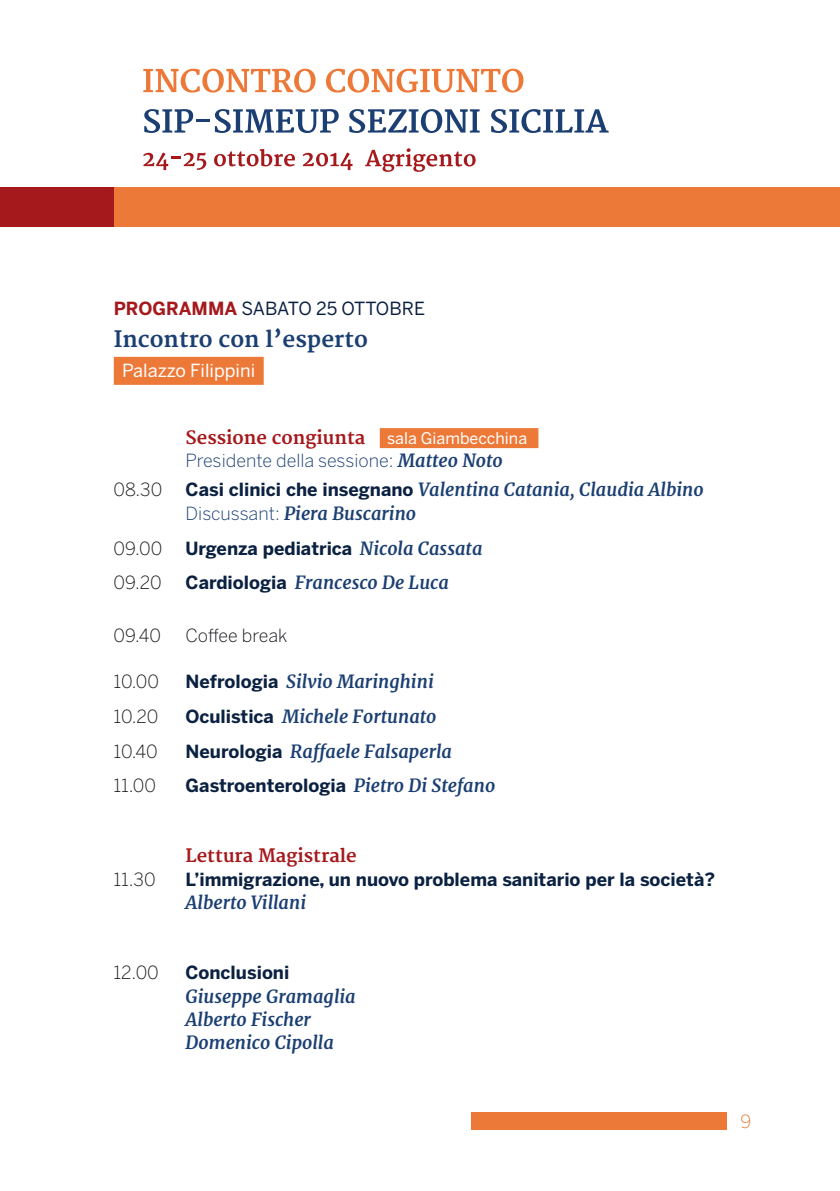
<style>
.page{position:relative;width:840px;height:1191px;background:#fff}
.page>*{position:absolute;margin:0;border:0;box-sizing:border-box;transform-origin:0 0}
.t1{font:700 22px "Merriweather";color:#1b3f72}
.t2{font:italic 700 18px/23.4px "Merriweather";color:#1b3f72}
.t3{font:700 18px "Benton Sans";color:#0b2141}
.t4{font:300 18px "Benton Sans";color:#1a171c}
.t5{font:700 18px "Merriweather";color:#a5191c}
.t6{font:300 18px "Benton Sans";color:#1b3f72}
.t7{font:18px "Benton Sans";letter-spacing:-.01em;color:#0b2141}
.t8{font:18px "Benton Sans";color:#fff}
.t9{font:300 18px "Benton Sans";color:#ed7939}
.s1{font-weight:700;color:#a5191c}
.s2{font-family:"Benton Sans";font-weight:400;font-size:16px;color:#fff}
.s3{font-family:"Merriweather";font-weight:700;font-style:italic}
.s4{font-family:"Benton Sans";font-style:normal;color:#0b2141}
.s5{font-family:"Benton Sans";font-weight:300;font-style:normal}
.s6{font-family:"Merriweather";font-style:italic;color:#1b3f72}
</style>
<div class="page">
<div style="left:471px;top:1112px;width:255px;height:17px;background:#ed7939"></div>
<svg style="left:143px;top:69px;width:172px;height:24px"></svg>
<svg style="left:326px;top:69px;width:197px;height:24px"></svg>
<svg style="left:144px;top:109px;width:49px;height:24px"></svg>
<hr style="left:196px;top:119px;width:14px;height:3px;background:#1b3f72">
<svg style="left:215px;top:109px;width:123px;height:24px"></svg>
<svg style="left:349px;top:109px;width:130px;height:24px"></svg>
<svg style="left:491px;top:109px;width:117px;height:24px"></svg>
<svg style="left:143px;top:153px;width:63px;height:17px"></svg>
<svg style="left:214px;top:149px;width:81px;height:17px"></svg>
<svg style="left:302px;top:153px;width:50px;height:17px"></svg>
<svg style="left:365px;top:148px;width:110px;height:24px"></svg>
<div style="left:113px;top:188px;width:726px;height:39px;background:#ed7939"></div>
<div style="left:0;top:188px;width:113px;height:39px;background:#a5191c"></div>
<div style="left:114px;top:357px;width:149px;height:28px;background:#ed7939"></div>
<div style="left:379px;top:428px;width:159px;height:20px;background:#ed7939"></div>
<p class="t7" style="left:114px;top:297px;width:312px"><span class="s1">PROGRAMMA</span> SABATO 25 OTTOBRE</p>
<p class="t1" style="left:114px;top:326px;width:255px">Incontro con l’esperto</p>
<p class="t8" style="left:122px;top:360px;width:134px">Palazzo Filippini</p>
<p class="t5" style="left:185px;top:427px;width:343px">Sessione congiunta <span class="s2">sala Giambecchina</span></p>
<p class="t6" style="left:185px;top:450px;width:318px">Presidente della sessione: <span class="s3">Matteo Noto</span></p>
<p class="t4" style="left:113px;top:479px;width:50px">08.30</p>
<p class="t2" style="left:185px;top:478px;width:519px"><span class="s4">Casi clinici che insegnano</span> Valentina Catania, Claudia Albino<br><span class="s5">Discussant:</span> Piera Buscarino</p>
<p class="t4" style="left:113px;top:537px;width:50px">09.00</p>
<p class="t3" style="left:185px;top:537px;width:298px">Urgenza pediatrica <span class="s6">Nicola Cassata</span></p>
<p class="t4" style="left:113px;top:572px;width:50px">09.20</p>
<p class="t2" style="left:185px;top:571px;width:265px"><span class="s4">Cardiologia</span> Francesco De Luca</p>
<p class="t4" style="left:113px;top:624px;width:49px">09.40</p>
<p class="t4" style="left:185px;top:624px;width:103px">Coffee break</p>
<p class="t4" style="left:113px;top:671px;width:47px">10.00</p>
<p class="t2" style="left:185px;top:670px;width:249px"><span class="s4">Nefrologia</span> Silvio Maringhini</p>
<p class="t4" style="left:113px;top:706px;width:46px">10.20</p>
<p class="t2" style="left:185px;top:705px;width:252px"><span class="s4">Oculistica</span> Michele Fortunato</p>
<p class="t4" style="left:113px;top:740px;width:46px">10.40</p>
<p class="t2" style="left:185px;top:739px;width:268px"><span class="s4">Neurologia</span> Raffaele Falsaperla</p>
<p class="t4" style="left:113px;top:775px;width:44px">11.00</p>
<p class="t3" style="left:185px;top:775px;width:311px">Gastroenterologia <span class="s6">Pietro Di Stefano</span></p>
<p class="t5" style="left:185px;top:845px;width:172px">Lettura Magistrale</p>
<p class="t4" style="left:113px;top:868px;width:44px">11.30</p>
<p class="t3" style="left:185px;top:868px;width:530px">L’immigrazione, un nuovo problema sanitario per la società?</p>
<p class="t2" style="left:185px;top:891px;width:122px">Alberto Villani</p>
<p class="t4" style="left:113px;top:962px;width:47px">12.00</p>
<p class="t3" style="left:185px;top:962px;width:105px">Conclusioni</p>
<p class="t2" style="left:185px;top:984px;width:172px">Giuseppe Gramaglia<br>Alberto Fischer<br>Domenico Cipolla</p>
<p class="t9" style="left:740px;top:1110px;width:12px">9</p>
</div>
